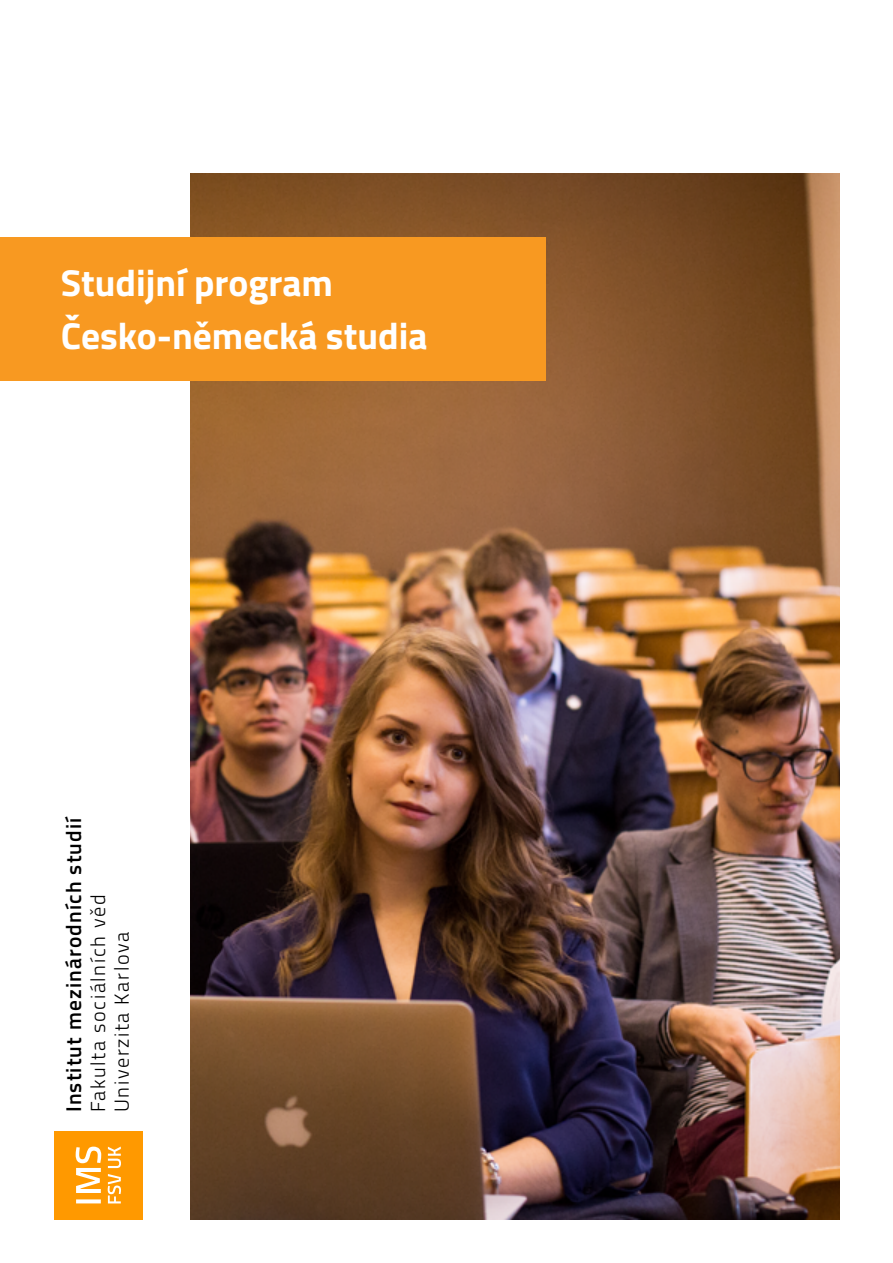
<style>
.page{position:relative;width:893px;height:1263px;background:#fff}
.page>*{position:absolute;margin:0;border:0;box-sizing:border-box;transform-origin:0 0}
.t1{font:700 37.5px/53.6px "Titillium Web";color:#fff}
.t2{font:600 21.3px "Titillium Web";letter-spacing:.055em;color:#000}
.t3{font:300 20.25px/23.9px "Titillium Web";letter-spacing:.08em;color:#000}
</style>
<div class="page">
<img style="left:190px;top:173px;width:650px;height:1046px">
<div style="left:0;top:237px;width:546px;height:144px;background:#f89921"></div>
<div style="left:54px;top:1131px;width:89px;height:88px;background:#f90"></div>
<svg style="left:108px;top:1146px;width:13px;height:57px"></svg>
<svg style="left:76px;top:1146px;width:25px;height:57px"></svg>
<h1 class="t1" style="left:61px;top:254px;width:368px">Studijní program<br>Česko-německá studia</h1>
<p class="t2" style="left:58px;top:1112px;width:297px;rotate:-90deg">Institut mezinárodních studií</p>
<p class="t3" style="left:85px;top:1112px;width:219px;rotate:-90deg">Fakulta sociálních věd<br>Univerzita Karlova</p>
</div>
